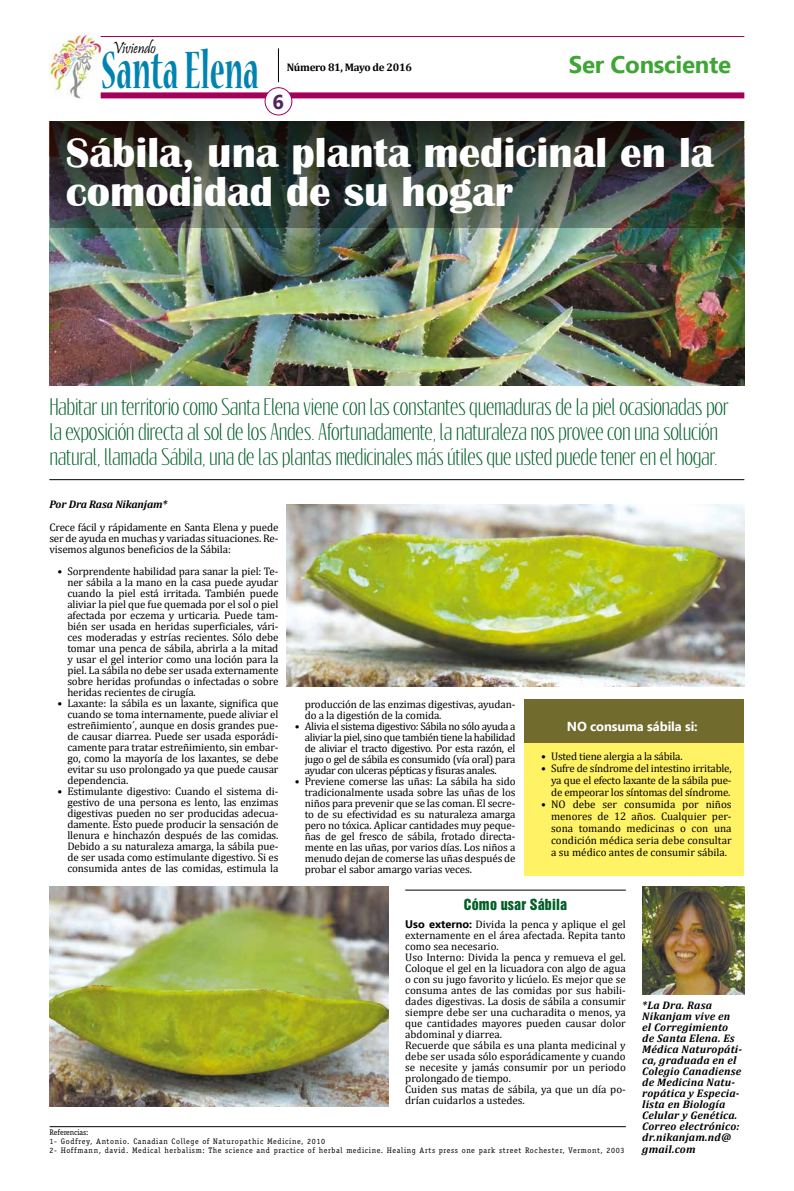
<style>
.page{position:relative;width:794px;height:1191px;background:#fff}
.page>*{position:absolute;margin:0;border:0;box-sizing:border-box;transform-origin:0 0}
.t1{font:700 condensed 58.5px "Nueva Std";color:#0083b0;scale:.67 1}
.t2{font:700 43px/39px "Britannic";color:#fff}
.t3{font:700 24px "Ebrima";letter-spacing:-.01em;color:#3fa535}
.t4{font:21px/25px "Reswysokr";letter-spacing:-.02em;color:#005f27}
.t5{font:700 20px "Ebrima";color:#50245c}
.t6{font:16.9px "Pristina";color:#000;scale:.9 1}
.t7{font:14px "Helvetica Inserat";letter-spacing:.01em;color:#005f27}
.t8{font:700 13px "Ebrima";letter-spacing:-.01em;color:#fff}
.t9{font:11px/11px "Cambria";color:#000;text-align:justify}
.t10{font:italic 700 11px/11px "Cambria";letter-spacing:.02em;color:#000}
.t11{font:11px "Cambria";letter-spacing:-.02em;color:#000}
.t12{font:700 11px "Cambria";letter-spacing:-.025em;color:#000}
.t13{font:italic 700 11px "Cambria";letter-spacing:-.01em;color:#000}
.t14{font:8px/9px "Officina Serif Std";letter-spacing:.08em;color:#000}
.s1{font-weight:700}
.s2{font-family:"Ebrima";font-weight:700}
</style>
<div class="page">
<img style="left:49px;top:33px;width:54px;height:66px">
<div style="left:101px;top:92px;width:643px;height:6px;background:#a5005b"></div>
<hr style="left:278px;top:48px;width:1px;height:34px;background:#000">
<hr style="left:101px;top:36px;width:643px;height:1px;background:#a5005b">
<div style="left:265px;top:88px;width:27px;height:27px;background:#fff;border-radius:50%"></div>
<div style="left:264px;top:87px;width:28px;height:28px;border:1px solid #a5005b;border-radius:50%"></div>
<div style="left:524px;top:699px;width:220px;height:176px;background:#fff265"></div>
<div style="left:524px;top:699px;width:220px;height:44px;background:#716b2e"></div>
<img style="left:642px;top:887px;width:102px;height:107px">
<hr style="left:49px;top:479px;width:695px;height:1px;background:#000">
<hr style="left:50px;top:1126px;width:576px;height:1px;background:#000">
<img style="left:49px;top:122px;width:695px;height:264px">
<img style="left:49px;top:887px;width:340px;height:219px">
<img style="left:287px;top:505px;width:457px;height:181px">
<img style="left:50px;top:122px;width:694px;height:105px">
<hr style="left:405px;top:889px;width:221px;height:1px;background:#000">
<h3 class="t6" style="left:112px;top:38px;width:50px">Viviendo</h3>
<h1 class="t1" style="left:101px;top:44px;width:237px">Santa Elena</h1>
<p class="t12" style="left:287px;top:59px;width:127px">Número 81, Mayo de 2016</p>
<h3 class="t3" style="left:569px;top:47px;width:164px">Ser Consciente</h3>
<h3 class="t5" style="left:272px;top:87px;width:13px">6</h3>
<h2 class="t2" style="left:66px;top:134px;width:649px">Sábila, una planta medicinal en la comodidad de su hogar</h2>
<p class="t4" style="left:49px;top:394px;width:681px">Habitar un territorio como Santa Elena viene con las constantes quemaduras de la piel ocasionadas por la exposición directa al sol de los Andes. Afortunadamente, la naturaleza nos provee con una solución natural, llamada Sábila, una de las plantas medicinales más útiles que usted puede tener en el hogar.</p>
<p class="t13" style="left:49px;top:496px;width:120px">Por Dra Rasa Nikanjam*</p>
<p class="t9" style="left:49px;top:521px;width:231px">Crece fácil y rápidamente en Santa Elena y puede ser de ayuda en muchas y variadas situaciones. Re&shy;visemos algunos beneficios de la Sábila:</p>
<p class="t9" style="left:67px;top:565px;width:213px;text-indent:-10px"><span class="s1">•</span> Sorprendente habilidad para sanar la piel: Te&shy;ner sábila a la mano en la casa puede ayudar cuando la piel está irritada. También puede aliviar la piel que fue quemada por el sol o piel afectada por eczema y urticaria. Puede tam&shy;bién ser usada en heridas superficiales, vári&shy;ces moderadas y estrías recientes. Sólo debe tomar una penca de sábila, abrirla a la mitad y usar el gel interior como una loción para la piel. La sábila no debe ser usada externamente sobre heridas profundas o infectadas o sobre heridas recientes de cirugía.</p>
<p class="t9" style="left:67px;top:697px;width:213px;text-indent:-10px"><span class="s1">•</span> Laxante: la sábila es un laxante, significa que cuando se toma internamente, puede aliviar el estreñimiento´, aunque en dosis grandes pue&shy;de causar diarrea. Puede ser usada esporádi&shy;camente para tratar estreñimiento, sin embar&shy;go, como la mayoría de los laxantes, se debe evitar su uso prolongado ya que puede causar dependencia.</p>
<p class="t9" style="left:67px;top:785px;width:213px;text-indent:-10px"><span class="s1">•</span> Estimulante digestivo: Cuando el sistema di&shy;gestivo de una persona es lento, las enzimas digestivas pueden no ser producidas adecua&shy;damente. Esto puede producir la sensación de llenura e hinchazón después de las comidas.<br>Debido a su naturaleza amarga, la sábila pue&shy;de ser usada como estimulante digestivo. Si es consumida antes de las comidas, estimula la</p>
<p class="t9" style="left:305px;top:698px;width:212px">producción de las enzimas digestivas, ayudan&shy;do a la digestión de la comida.</p>
<p class="t9" style="left:305px;top:720px;width:212px;text-indent:-10px"><span class="s1">•</span> Alivia el sistema digestivo: Sábila no sólo ayuda a aliviar la piel, sino que también tiene la habilidad de aliviar el tracto digestivo. Por esta razón, el jugo o gel de sábila es consumido (vía oral) para ayudar con ulceras pépticas y fisuras anales.</p>
<p class="t9" style="left:305px;top:775px;width:212px;text-indent:-10px"><span class="s1">•</span> Previene comerse las uñas: La sábila ha sido tradicionalmente usada sobre las uñas de los niños para prevenir que se las coman. El secre&shy;to de su efectividad es su naturaleza amarga pero no tóxica. Aplicar cantidades muy peque&shy;ñas de gel fresco de sábila, frotado directa&shy;mente en las uñas, por varios días. Los niños a menudo dejan de comerse las uñas después de probar el sabor amargo varias veces.</p>
<p class="t8" style="left:567px;top:716px;width:132px">NO consuma sábila si:</p>
<p class="t11" style="left:541px;top:749px;width:143px"><span class="s1">•</span> Usted tiene alergia a la sábila.</p>
<p class="t9" style="left:551px;top:762px;width:182px;line-height:12px;text-indent:-10px"><span class="s1">•</span> Sufre de síndrome del intestino irritable, ya que el efecto laxante de la sábila pue&shy;de empeorar los síntomas del síndrome.</p>
<p class="t9" style="left:551px;top:798px;width:182px;line-height:12px;text-indent:-10px"><span class="s1">•</span> NO debe ser consumida por niños menores de 12 años. Cualquier per&shy;sona tomando medicinas o con una condición médica seria debe consultar a su médico antes de consumir sábila.</p>
<p class="t7" style="left:464px;top:896px;width:105px">Cómo usar Sábila</p>
<p class="t9" style="left:405px;top:918px;width:222px;text-align:left"><span class="s2">Uso externo:</span> Divida la penca y aplique el gel externamente en el área afectada. Repita tanto como sea necesario.<br>Uso Interno: Divida la penca y remueva el gel.<br>Coloque el gel en la licuadora con algo de agua o con su jugo favorito y licúelo. Es mejor que se consuma antes de las comidas por sus habili&shy;dades digestivas. La dosis de sábila a consumir siempre debe ser una cucharadita o menos, ya que cantidades mayores pueden causar dolor abdominal y diarrea.<br>Recuerde que sábila es una planta medicinal y debe ser usada sólo esporádicamente y cuando se necesite y jamás consumir por un periodo prolongado de tiempo.<br>Cuiden sus matas de sábila, ya que un día po&shy;drían cuidarlos a ustedes.</p>
<p class="t14" style="left:50px;top:1128px;width:576px">Referencias:<br>1- Godfrey, Antonio. Canadian College of Naturopathic Medicine, 2010<br>2- Hoffmann, david. Medical herbalism: The science and practice of herbal medicine. Healing Arts press one park street Rochester, Vermont, 2003</p>
<p class="t10" style="left:642px;top:999px;width:101px">*La Dra. Rasa<br>Nikanjam vive en<br>el Corregimiento de Santa Elena. Es<br>Médica Naturopáti&shy;ca, graduada en el<br>Colegio Canadiense de Medicina Natu&shy;ropática y Especia&shy;lista en Biología<br>Celular y Genética.<br>Correo electrónico: dr.nikanjam.nd@</p>
<p class="t10" style="left:642px;top:1143px;width:55px">gmail.com</p>
</div>
